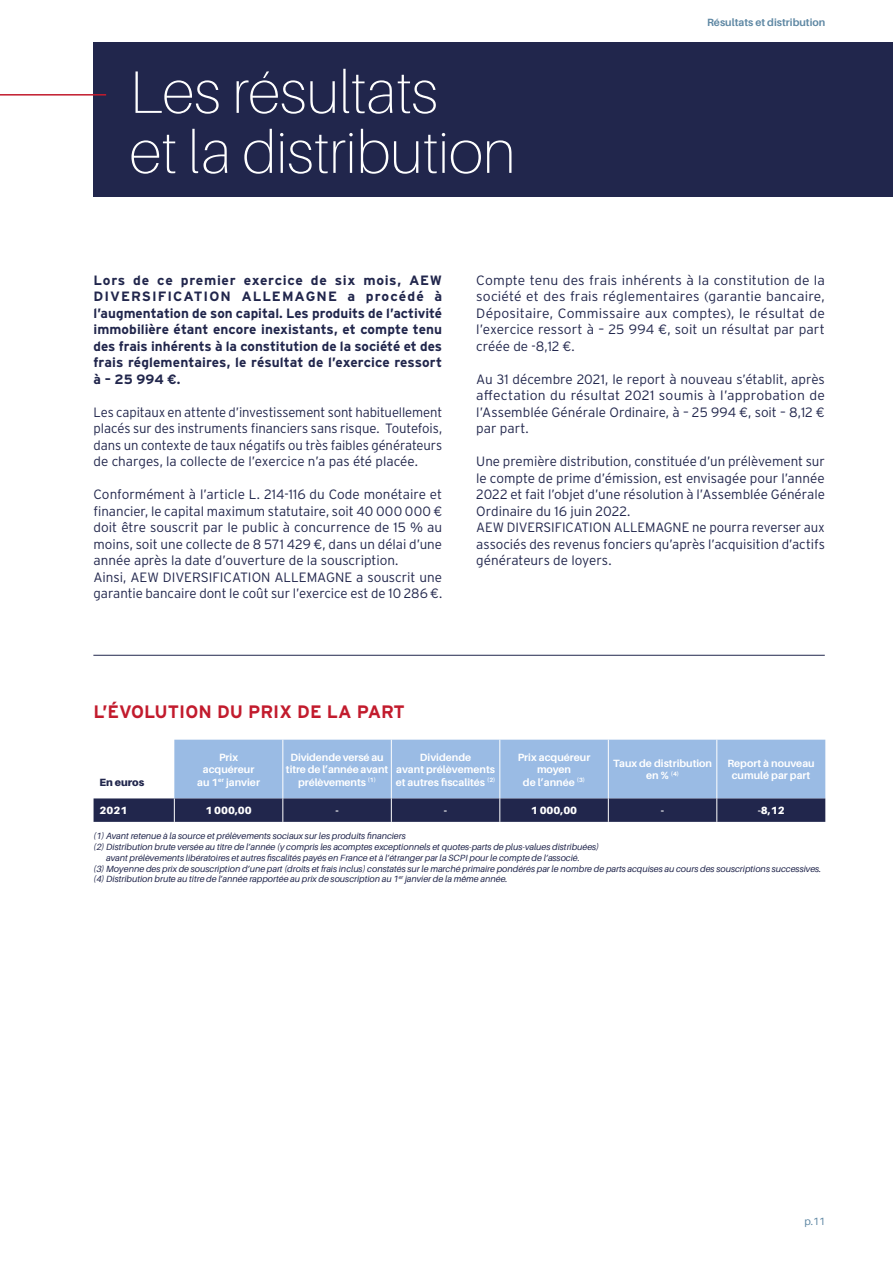
<style>
.page{position:relative;width:893px;height:1263px;background:#fff}
.page>*{position:absolute;margin:0;border:0;box-sizing:border-box;transform-origin:0 0}
.t1{font:100 60px/60px "Aileron";color:#fff}
.t2{font:700 18px "Interstate";color:#c21b2d}
.t3{font:300 13.5px/16.5px "Interstate";color:#21264c;text-align:justify}
.t4{font:700 13.5px/16.5px "Interstate";color:#21264c;text-align:justify}
.t5{font:700 10.5px/12.6px "Aileron";color:#fff;text-align:center}
.t6{font:900 10.5px "Aileron";color:#fff}
.t7{font:700 10.5px "Aileron";color:#5f88a4}
.t8{font:900 10.5px "Aileron";color:#21264c}
.t9{font:10.5px "Aileron";color:#5f88a4}
.t10{font:italic 9px "Aileron";color:#21264c}
</style>
<div class="page">
<div style="left:94px;top:43px;width:799px;height:154px;background:#21264c"></div>
<hr style="left:0;top:94px;width:106px;height:2px;background:#c21b2d">
<svg style="left:94px;top:740px;width:731px;height:82px;background:#8096bb"></svg>
<hr style="left:93px;top:655px;width:732px;height:1px;background:#21264c">
<h1 class="t1" style="left:130px;top:63px;width:387px">Les résultats<br>et la distribution</h1>
<p class="t7" style="left:707px;top:16px;width:120px">Résultats et distribution</p>
<p class="t4" style="left:94px;top:271px;width:350px">Lors de ce premier exercice de six mois, AEW DIVERSIFICATION ALLEMAGNE a procédé à l’augmentation de son capital. Les produits de l’activité immobilière étant encore inexistants, et compte tenu des frais inhérents à la constitution de la société et des frais réglementaires, le résultat de l’exercice ressort à – 25 994 €.</p>
<p class="t3" style="left:94px;top:403px;width:350px">Les capitaux en attente d’investissement sont habituellement placés sur des instruments financiers sans risque. Toutefois, dans un contexte de taux négatifs ou très faibles générateurs de charges, la collecte de l’exercice n’a pas été placée.</p>
<p class="t3" style="left:94px;top:485px;width:350px;text-align:left">Conformément à l’article L. 214-116 du Code monétaire et financier, le capital maximum statutaire, soit 40 000 000 € doit être souscrit par le public à concurrence de 15 % au moins, soit une collecte de 8 571 429 €, dans un délai d’une année après la date d’ouverture de la souscription.<br>Ainsi, AEW DIVERSIFICATION ALLEMAGNE a souscrit une garantie bancaire dont le coût sur l’exercice est de 10 286 €.</p>
<p class="t3" style="left:476px;top:271px;width:350px">Compte tenu des frais inhérents à la constitution de la société et des frais réglementaires (garantie bancaire, Dépositaire, Commissaire aux comptes), le résultat de l’exercice ressort à – 25 994 €, soit un résultat par part créée de -8,12 €.</p>
<p class="t3" style="left:476px;top:370px;width:350px">Au 31 décembre 2021, le report à nouveau s’établit, après affectation du résultat 2021 soumis à l’approbation de l’Assemblée Générale Ordinaire, à – 25 994 €, soit – 8,12 € par part.</p>
<p class="t3" style="left:476px;top:452px;width:350px;text-align:left">Une première distribution, constituée d’un prélèvement sur le compte de prime d’émission, est envisagée pour l’année 2022 et fait l’objet d’une résolution à l’Assemblée Générale Ordinaire du 16 juin 2022.<br>AEW DIVERSIFICATION ALLEMAGNE ne pourra reverser aux associés des revenus fonciers qu’après l’acquisition d’actifs générateurs de loyers.</p>
<h2 class="t2" style="left:94px;top:699px;width:313px">L’ÉVOLUTION DU PRIX DE LA PART</h2>
<p class="t8" style="left:99px;top:776px;width:46px">En euros</p>
<p class="t5" style="left:197px;top:751px;width:64px">Prix acquéreur au 1<sup>er</sup> janvier</p>
<p class="t5" style="left:286px;top:751px;width:104px">Dividende versé au titre de l’année avant prélèvements <sup>(1)</sup></p>
<p class="t5" style="left:396px;top:751px;width:101px">Dividende<br>avant prélèvements et autres fiscalités <sup>(2)</sup></p>
<p class="t5" style="left:518px;top:751px;width:74px">Prix acquéreur moyen<br>de l’année <sup>(3)</sup></p>
<p class="t5" style="left:613px;top:757px;width:101px">Taux de distribution en % <sup>(4)</sup></p>
<p class="t5" style="left:727px;top:757px;width:89px">Report à nouveau cumulé par part</p>
<p class="t6" style="left:99px;top:804px;width:29px">2021</p>
<p class="t6" style="left:205px;top:804px;width:48px">1 000,00</p>
<p class="t6" style="left:335px;top:804px;width:5px">-</p>
<p class="t6" style="left:444px;top:804px;width:5px">-</p>
<p class="t6" style="left:531px;top:804px;width:48px">1 000,00</p>
<p class="t6" style="left:661px;top:804px;width:5px">-</p>
<p class="t6" style="left:758px;top:804px;width:28px">-8,12</p>
<p class="t10" style="left:94px;top:831px;width:314px">(1) Avant retenue à la source et prélèvements sociaux sur les produits financiers</p>
<p class="t10" style="left:94px;top:842px;width:507px">(2) Distribution brute versée au titre de l’année (y compris les acomptes exceptionnels et quotes-parts de plus-values distribuées)</p>
<p class="t10" style="left:106px;top:853px;width:475px">avant prélèvements libératoires et autres fiscalités payés en France et à l’étranger par la SCPI pour le compte de l’associé.</p>
<p class="t10" style="left:94px;top:864px;width:729px">(3) Moyenne des prix de souscription d’une part (droits et frais inclus) constatés sur le marché primaire pondérés par le nombre de parts acquises au cours des souscriptions successives.</p>
<p class="t10" style="left:94px;top:874px;width:416px">(4) Distribution brute au titre de l’année rapportée au prix de souscription au 1<sup>er</sup> janvier de la même année.</p>
<p class="t9" style="left:804px;top:1215px;width:22px">p.11</p>
</div>
